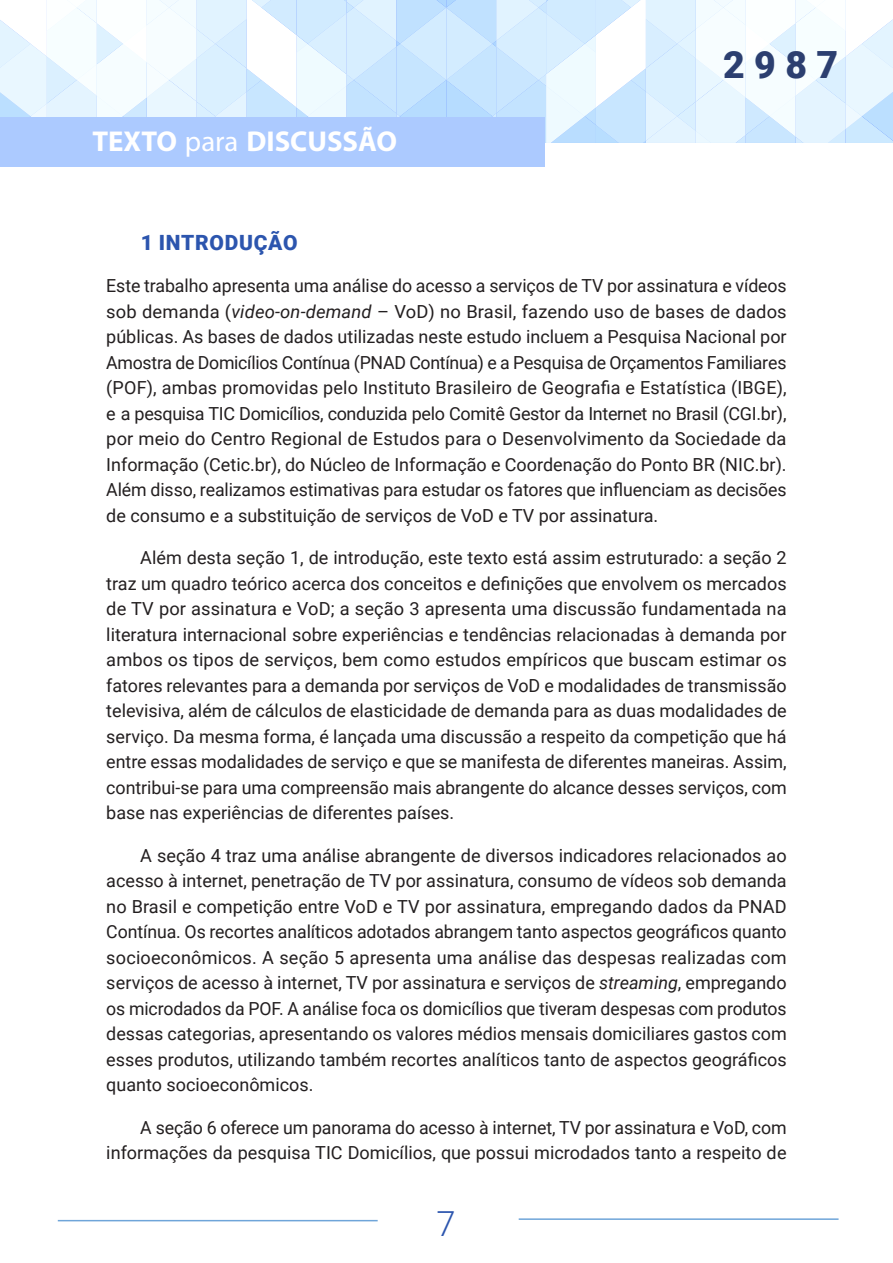
<style>
.page{position:relative;width:893px;height:1263px;background:#fff}
.page>*{position:absolute;margin:0;border:0;box-sizing:border-box;transform-origin:0 0}
.t1{font:900 37.5px "Roboto";color:#2c3f70}
.t2{font:300 34.5px "Roboto";color:#2c55ae}
.t3{font:700 28.8px "Myriad Pro";color:#fff}
.titulo_1{font:900 21px "Roboto";letter-spacing:.035em;color:#2c55ae}
.texto_corrido{font:18px/25.5px "Roboto";color:#231f20;text-align:justify}
.sem_recuo_texto_corrido{font:18px/25.5px "Roboto";color:#231f20;text-align:justify}
.s1{font-weight:400}
.s2{font-style:italic}
</style>
<div class="page">
<svg style="left:0;top:0;width:893px;height:143px"></svg>
<div style="left:0;top:118px;width:545px;height:49px;background:#accaff"></div>
<hr style="left:519px;top:1218px;width:319px;height:2px;background:#6fa5d9">
<hr style="left:58px;top:1220px;width:320px;height:1px;background:#6fa5d9">
<h3 class="t3" style="left:92px;top:122px;width:306px">TEXTO <span class="s1">para</span> DISCUSSÃO</h3>
<h1 class="t1" style="left:723px;top:38px;width:116px">2987</h1>
<p class="titulo_1" style="left:141px;top:227px;width:158px">1 INTRODUÇÃO</p>
<p class="sem_recuo_texto_corrido" style="left:106px;top:272px;width:682px">Este trabalho apresenta uma análise do acesso a serviços de TV por assinatura e vídeos sob demanda (<span class="s2">video-on-demand</span> – VoD) no Brasil, fazendo uso de bases de dados públicas. As bases de dados utilizadas neste estudo incluem a Pesquisa Nacional por Amostra de Domicílios Contínua (PNAD Contínua) e a Pesquisa de Orçamentos Familiares (POF), ambas promovidas pelo Instituto Brasileiro de Geografia e Estatística (IBGE), e a pesquisa TIC Domicílios, conduzida pelo Comitê Gestor da Internet no Brasil (CGI.br), por meio do Centro Regional de Estudos para o Desenvolvimento da Sociedade da Informação (Cetic.br), do Núcleo de Informação e Coordenação do Ponto BR (NIC.br).<br>Além disso, realizamos estimativas para estudar os fatores que influenciam as decisões de consumo e a substituição de serviços de VoD e TV por assinatura.</p>
<p class="texto_corrido" style="left:106px;top:544px;width:682px;text-indent:34px">Além desta seção 1, de introdução, este texto está assim estruturado: a seção 2 traz um quadro teórico acerca dos conceitos e definições que envolvem os mercados de TV por assinatura e VoD; a seção 3 apresenta uma discussão fundamentada na literatura internacional sobre experiências e tendências relacionadas à demanda por ambos os tipos de serviços, bem como estudos empíricos que buscam estimar os fatores relevantes para a demanda por serviços de VoD e modalidades de transmissão televisiva, além de cálculos de elasticidade de demanda para as duas modalidades de serviço. Da mesma forma, é lançada uma discussão a respeito da competição que há entre essas modalidades de serviço e que se manifesta de diferentes maneiras. Assim, contribui-se para uma compreensão mais abrangente do alcance desses serviços, com base nas experiências de diferentes países.</p>
<p class="texto_corrido" style="left:106px;top:842px;width:682px;text-indent:34px">A seção 4 traz uma análise abrangente de diversos indicadores relacionados ao acesso à internet, penetração de TV por assinatura, consumo de vídeos sob demanda no Brasil e competição entre VoD e TV por assinatura, empregando dados da PNAD Contínua. Os recortes analíticos adotados abrangem tanto aspectos geográficos quanto socioeconômicos. A seção 5 apresenta uma análise das despesas realizadas com serviços de acesso à internet, TV por assinatura e serviços de <span class="s2">streaming</span>, empregando os microdados da POF. A análise foca os domicílios que tiveram despesas com produtos dessas categorias, apresentando os valores médios mensais domiciliares gastos com esses produtos, utilizando também recortes analíticos tanto de aspectos geográficos quanto socioeconômicos.</p>
<p class="texto_corrido" style="left:106px;top:1114px;width:682px;text-align:right">A seção 6 oferece um panorama do acesso à internet, TV por assinatura e VoD, com informações da pesquisa TIC Domicílios, que possui microdados tanto a respeito de</p>
<h2 class="t2" style="left:436px;top:1200px;width:21px">7</h2>
</div>
